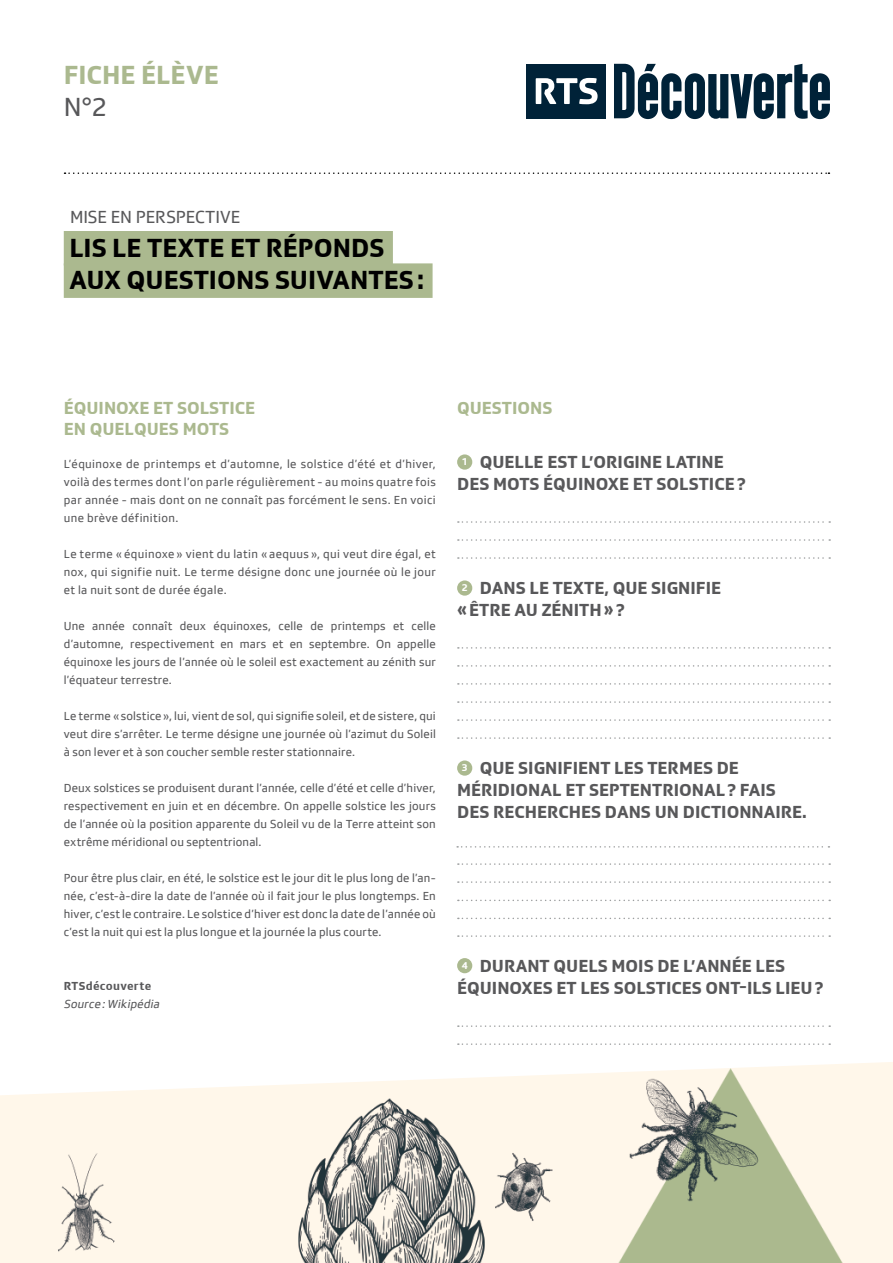
<style>
.page{position:relative;width:893px;height:1263px;background:#fff}
.page>*{position:absolute;margin:0;border:0;box-sizing:border-box;transform-origin:0 0}
.Fiche_-_Rubriques{font:700 27px "SRGSSR Type";color:#000}
.Fiche_-_Entete{font:700 27px "SRGSSR Type";color:#abb98f}
.Fiche_-_Entete-2{font:27px "SRGSSR Type";color:#58585a}
.Eleve_-_Questions{font:700 18px/21.6px "SRGSSR Type";color:#58585a}
.Eleve_-_Questions-2{font:700 18px "SRGSSR Type";color:#abb98f}
.Eleve_-_Titre{font:18px "SRGSSR Type";letter-spacing:-.01em;color:#58585a}
.Texte_courant{font:12px/18px "SRGSSR Type";letter-spacing:.02em;color:#58585a;text-align:justify}
.Texte_courant-2{font:italic 12px "SRGSSR Type";color:#58585a}
.Texte_courant-3{font:700 12px "SRGSSR Type";letter-spacing:.025em;color:#58585a}
.t1{font:700 10.5px "SRGSSR Type";color:#fff}
</style>
<div class="page">
<img style="left:0;top:1062px;width:893px;height:201px">
<div style="left:64px;top:231px;width:329px;height:34px;background:#abb98f"></div>
<div style="left:64px;top:263px;width:369px;height:35px;background:#abb98f"></div>
<div style="left:457px;top:454px;width:15px;height:16px;background:#abb98f;border-radius:50%"></div>
<div style="left:457px;top:580px;width:15px;height:16px;background:#abb98f;border-radius:50%"></div>
<div style="left:457px;top:760px;width:15px;height:16px;background:#abb98f;border-radius:50%"></div>
<div style="left:457px;top:958px;width:15px;height:15px;background:#abb98f;border-radius:50%"></div>
<svg style="left:458px;top:521px;width:372px;height:2px"></svg>
<svg style="left:458px;top:539px;width:372px;height:2px"></svg>
<svg style="left:458px;top:557px;width:372px;height:2px"></svg>
<svg style="left:458px;top:647px;width:372px;height:2px"></svg>
<svg style="left:458px;top:665px;width:372px;height:2px"></svg>
<svg style="left:458px;top:701px;width:372px;height:2px"></svg>
<svg style="left:458px;top:683px;width:372px;height:2px"></svg>
<svg style="left:458px;top:719px;width:372px;height:2px"></svg>
<svg style="left:458px;top:737px;width:372px;height:2px"></svg>
<svg style="left:457px;top:846px;width:372px;height:2px"></svg>
<svg style="left:458px;top:863px;width:372px;height:2px"></svg>
<svg style="left:458px;top:900px;width:372px;height:1px"></svg>
<svg style="left:458px;top:881px;width:372px;height:2px"></svg>
<svg style="left:458px;top:918px;width:372px;height:1px"></svg>
<svg style="left:458px;top:935px;width:372px;height:2px"></svg>
<svg style="left:458px;top:1025px;width:372px;height:2px"></svg>
<svg style="left:458px;top:1043px;width:372px;height:2px"></svg>
<svg style="left:65px;top:172px;width:764px;height:2px"></svg>
<div style="left:526px;top:64px;width:80px;height:54px;background:#002238"></div>
<svg style="left:536px;top:78px;width:62px;height:26px"></svg>
<svg style="left:614px;top:64px;width:216px;height:55px"></svg>
<p class="Fiche_-_Entete" style="left:64px;top:58px;width:156px">FICHE ÉLÈVE</p>
<p class="Fiche_-_Entete-2" style="left:64px;top:92px;width:45px">N°2</p>
<p class="Eleve_-_Titre" style="left:70px;top:207px;width:172px">MISE EN PERSPECTIVE</p>
<p class="Fiche_-_Rubriques" style="left:69px;top:232px;width:317px">LIS LE TEXTE ET RÉPONDS</p>
<p class="Fiche_-_Rubriques" style="left:69px;top:264px;width:356px">AUX QUESTIONS SUIVANTES:</p>
<p class="Eleve_-_Questions-2" style="left:64px;top:397px;width:193px">ÉQUINOXE ET SOLSTICE</p>
<p class="Eleve_-_Questions-2" style="left:64px;top:419px;width:167px">EN QUELQUES MOTS</p>
<p class="Texte_courant" style="left:64px;top:455px;width:374px">L’équinoxe de printemps et d’automne, le solstice d’été et d’hiver, voilà des termes dont l’on parle régulièrement - au moins quatre fois par année - mais dont on ne connaît pas forcément le sens. En voici une brève définition.</p>
<p class="Texte_courant" style="left:64px;top:545px;width:374px">Le terme « équinoxe » vient du latin « aequus », qui veut dire égal, et nox, qui signifie nuit. Le terme désigne donc une journée où le jour et la nuit sont de durée égale.</p>
<p class="Texte_courant" style="left:64px;top:617px;width:374px">Une année connaît deux équinoxes, celle de printemps et celle d’automne, respectivement en mars et en septembre. On appelle équinoxe les jours de l’année où le soleil est exactement au zénith sur l’équateur terrestre.</p>
<p class="Texte_courant" style="left:64px;top:707px;width:374px">Le terme «solstice», lui, vient de sol, qui signifie soleil, et de sistere, qui veut dire s’arrêter. Le terme désigne une journée où l’azimut du Soleil à son lever et à son coucher semble rester stationnaire.</p>
<p class="Texte_courant" style="left:64px;top:779px;width:374px">Deux solstices se produisent durant l’année, celle d’été et celle d’hiver, respectivement en juin et en décembre. On appelle solstice les jours de l’année où la position apparente du Soleil vu de la Terre atteint son extrême méridional ou septentrional.</p>
<p class="Texte_courant" style="left:64px;top:869px;width:374px">Pour être plus clair, en été, le solstice est le jour dit le plus long de l’an&shy;née, c’est-à-dire la date de l’année où il fait jour le plus longtemps. En hiver, c’est le contraire. Le solstice d’hiver est donc la date de l’année où c’est la nuit qui est la plus longue et la journée la plus courte.</p>
<p class="Texte_courant-3" style="left:64px;top:979px;width:89px">RTSdécouverte</p>
<p class="Texte_courant-2" style="left:64px;top:997px;width:99px">Source:Wikipédia</p>
<p class="Eleve_-_Questions-2" style="left:457px;top:397px;width:97px">QUESTIONS</p>
<p class="t1" style="left:462px;top:455px;width:8px">1</p>
<p class="Eleve_-_Questions" style="left:480px;top:451px;width:246px">QUELLE EST L’ORIGINE LATINE</p>
<p class="Eleve_-_Questions" style="left:457px;top:473px;width:290px">DES MOTS ÉQUINOXE ET SOLSTICE?</p>
<p class="t1" style="left:462px;top:581px;width:8px">2</p>
<p class="Eleve_-_Questions" style="left:480px;top:577px;width:243px">DANS LE TEXTE, QUE SIGNIFIE</p>
<p class="Eleve_-_Questions" style="left:457px;top:599px;width:169px">«ÊTRE AU ZÉNITH»?</p>
<p class="t1" style="left:462px;top:761px;width:8px">3</p>
<p class="Eleve_-_Questions" style="left:480px;top:757px;width:261px">QUE SIGNIFIENT LES TERMES DE</p>
<p class="Eleve_-_Questions" style="left:457px;top:779px;width:320px">MÉRIDIONAL ET SEPTENTRIONAL? FAIS</p>
<p class="Eleve_-_Questions" style="left:457px;top:800px;width:351px">DES RECHERCHES DANS UN DICTIONNAIRE.</p>
<p class="Eleve_-_Questions" style="left:457px;top:955px;width:368px;text-indent:23px">DURANT QUELS MOIS DE L’ANNÉE LES<br>ÉQUINOXES ET LES SOLSTICES ONT-ILS LIEU?</p>
<p class="t1" style="left:462px;top:959px;width:8px">4</p>
</div>
